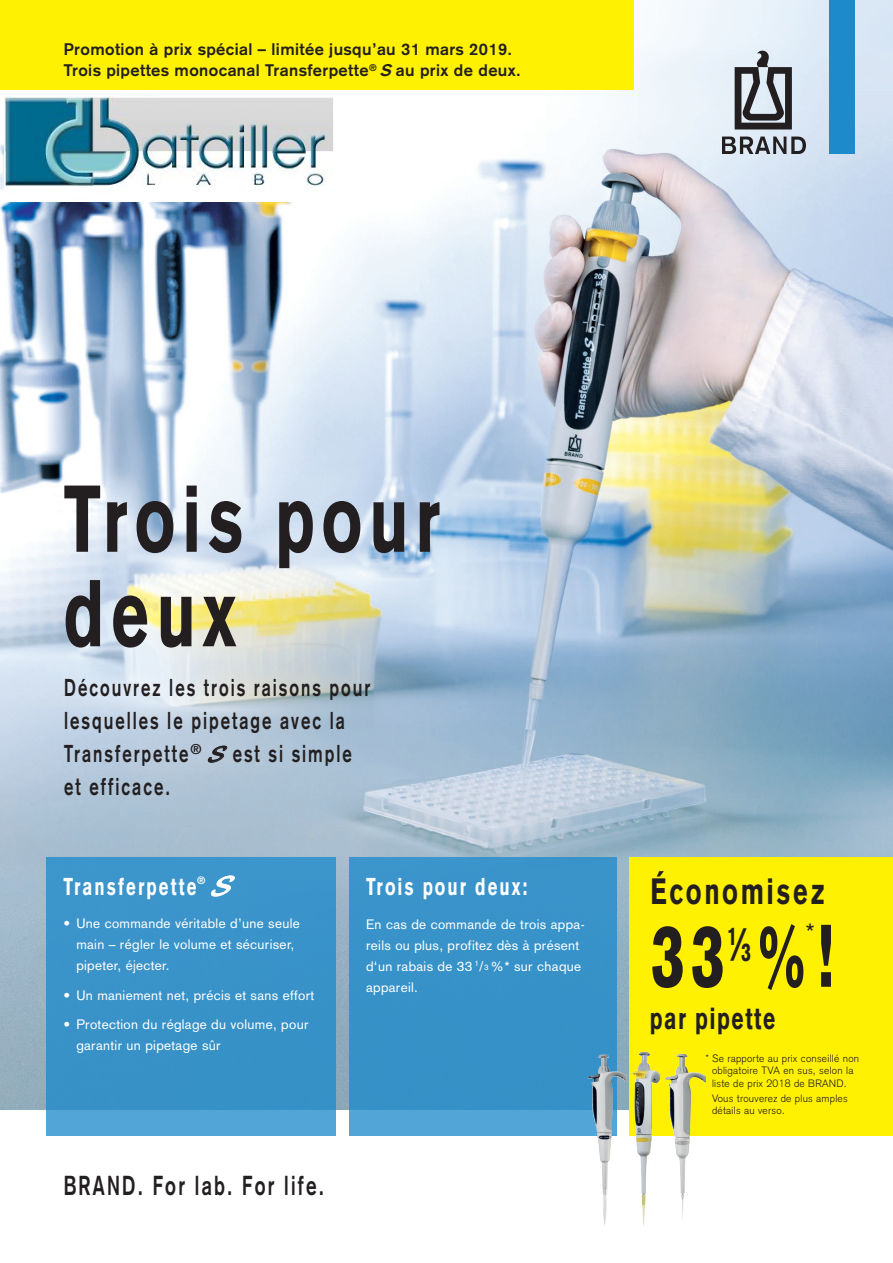
<style>
.page{position:relative;width:893px;height:1263px;background:#fff}
.page>*{position:absolute;margin:0;border:0;box-sizing:border-box;transform-origin:0 0}
.t1{font:900 93px/94.5px "Akzidenz Grotesk";letter-spacing:.1em;color:#231f20;scale:.7 1}
.t2{font:900 87px "Akzidenz Grotesk";color:#231f20;scale:.7 1}
.t3{font:900 36px "Akzidenz Grotesk";letter-spacing:.1em;color:#231f20;scale:.7 1}
.t4{font:300 31.5px "Akzidenz Grotesk";color:#231f20}
.t5{font:900 30px "Akzidenz Grotesk";letter-spacing:.07em;color:#231f20;scale:.7 1}
.t6{font:italic 30px "Blacklight D";color:#fff}
.t7{font:700 27px "Akzidenz Grotesk";letter-spacing:.12em;color:#231f20;scale:.7 1}
.t8{font:900 25.2px "Akzidenz Grotesk";color:#231f20;scale:.7 1}
.t9{font:700 24px/33px "Akzidenz Grotesk";letter-spacing:.12em;color:#231f20;scale:.7 1}
.t10{font:900 24px "Akzidenz Grotesk";letter-spacing:.12em;color:#fff;scale:.7 1}
.t11{font:700 16.5px/21px "Akzidenz Grotesk";letter-spacing:.025em;color:#231f20}
.t12{font:13.5px/21px "Akzidenz Grotesk";letter-spacing:.025em;color:#fff}
.t13{font:300 10.5px/12.6px "Akzidenz Grotesk";letter-spacing:.025em;color:#231f20;text-align:center}
.t14{font:700 10.5px "Akzidenz Grotesk";color:#fff}
.s1{font-style:italic}
.s2{font-family:"Blacklight D";font-weight:400;font-style:italic}
.s3{font-size:7.8px}
.s4{font-weight:700;font-size:43.5px}
</style>
<div class="page">
<img style="left:0;top:0;width:893px;height:1110px">
<div style="left:829px;top:0;width:26px;height:153px;background:#1d8acb"></div>
<img style="left:722px;top:50px;width:83px;height:103px">
<div style="left:629px;top:857px;width:264px;height:278px;background:#fff101"></div>
<div style="left:0;top:0;width:634px;height:89px;background:#fff101"></div>
<svg style="left:47px;top:857px;width:289px;height:278px;background:#3a94ca"></svg>
<svg style="left:349px;top:857px;width:268px;height:278px;background:#3b94c9"></svg>
<svg style="left:211px;top:876px;width:24px;height:20px"></svg>
<svg style="left:207px;top:745px;width:21px;height:18px"></svg>
<img style="left:632px;top:1052px;width:20px;height:174px">
<img style="left:594px;top:1054px;width:9px;height:21px">
<img style="left:672px;top:1054px;width:8px;height:22px">
<img style="left:5px;top:97px;width:328px;height:105px">
<p class="t11" style="left:64px;top:39px;width:458px">Promotion à prix spécial – limitée jusqu’au 31 mars 2019.<br>Trois pipettes monocanal Transferpette<sup>®</sup> <span class="s1">S</span> au prix de deux.</p>
<h1 class="t1" style="left:64px;top:471px;width:540px">Trois pour deux</h1>
<h3 class="t9" style="left:64px;top:671px;width:439px">Découvrez les trois raisons pour lesquelles le pipetage avec la<br>Transferpette<sup>®</sup> <span class="s2">S</span>est si simple et efficace.</h3>
<h3 class="t10" style="left:64px;top:872px;width:192px">Transferpette</h3>
<p class="t14" style="left:197px;top:874px;width:10px">®</p>
<h3 class="t6" style="left:212px;top:868px;width:27px">S</h3>
<p class="t12" style="left:76px;top:913px;width:225px;text-indent:-13px">• Une commande véritable d’une seule main – régler le volume et sécuriser, pipeter, éjecter.</p>
<p class="t12" style="left:64px;top:984px;width:252px">• Un maniement net, précis et sans effort</p>
<p class="t12" style="left:76px;top:1014px;width:234px;text-indent:-13px">• Protection du réglage du volume, pour garantir un pipetage sûr</p>
<h3 class="t10" style="left:366px;top:872px;width:232px">Trois pour deux:</h3>
<p class="t12" style="left:366px;top:913px;width:220px">En cas de commande de trois appa&shy;reils ou plus, profitez dès à présent d‘un rabais de 33 <sup>1</sup>/<span class="s3">3</span> %* sur chaque appareil.</p>
<h3 class="t7" style="left:64px;top:1169px;width:373px">BRAND. For lab. For life.</h3>
<h3 class="t3" style="left:651px;top:869px;width:251px">Économisez</h3>
<h3 class="t4" style="left:806px;top:917px;width:10px">*</h3>
<h2 class="t2" style="left:651px;top:903px;width:265px">33 %!</h2>
<h3 class="t8" style="left:727px;top:929px;width:35px">1<span class="s4">/</span>3</h3>
<h3 class="t5" style="left:650px;top:1001px;width:181px">par pipette</h3>
<p class="t13" style="left:706px;top:1052px;width:155px">* Se rapporte au prix conseillé non obligatoire TVA en sus, selon la liste de prix 2018 de BRAND.</p>
<p class="t13" style="left:712px;top:1092px;width:137px;text-align:left">Vous trouverez de plus amples détails au verso.</p>
</div>
